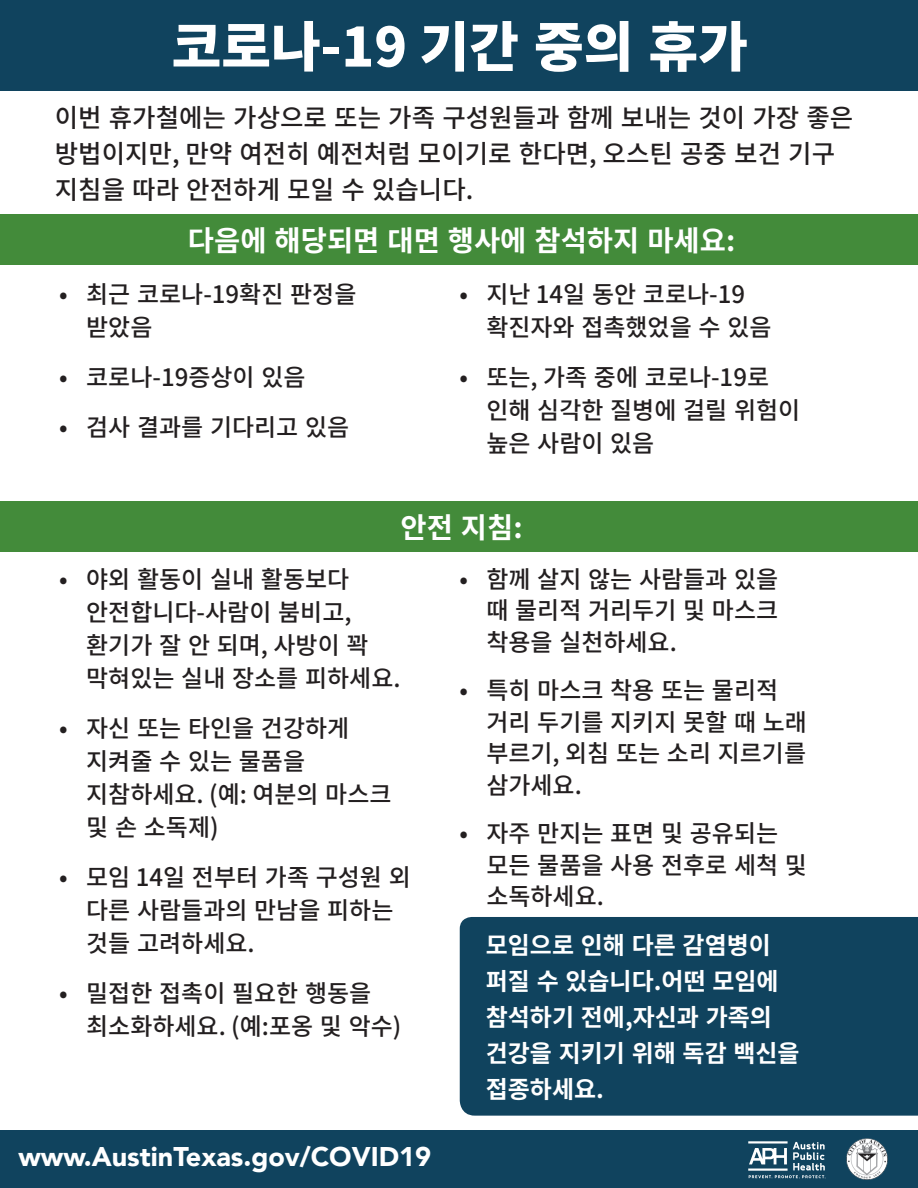
<style>
.page{position:relative;width:918px;height:1188px;background:#fff}
.page>*{position:absolute;margin:0;border:0;box-sizing:border-box;transform-origin:0 0}
.t1{font:900 54px "Noto Sans KR";color:#fff}
.t2{font:700 28.5px "Noto Sans KR";color:#fff}
.t3{font:900 27px "Avenir";color:#fff}
.t4{font:500 25.5px/36px "Noto Sans KR";color:#231f20}
.t5{font:500 24px/33px "Noto Sans KR";color:#231f20}
.t6{font:700 24px/36px "Noto Sans KR";color:#fff}
</style>
<div class="page">
<div style="left:0;top:0;width:918px;height:90px;background:#10435e"></div>
<div style="left:0;top:1130px;width:918px;height:58px;background:#10435e"></div>
<img style="left:846px;top:1138px;width:42px;height:42px">
<svg style="left:748px;top:1141px;width:77px;height:37px"></svg>
<div style="left:0;top:214px;width:918px;height:50px;background:#438b3a"></div>
<div style="left:0;top:502px;width:918px;height:50px;background:#438b3a"></div>
<div style="left:460px;top:917px;width:458px;height:199px;background:#10435e"></div>
<p class="t1" style="left:172px;top:16px;width:578px">코로나-19 기간 중의 휴가</p>
<p class="t4" style="left:55px;top:100px;width:800px">이번 휴가철에는 가상으로 또는 가족 구성원들과 함께 보내는 것이 가장 좋은 방법이지만, 만약 여전히 예전처럼 모이기로 한다면, 오스틴 공중 보건 기구 지침을 따라 안전하게 모일 수 있습니다.</p>
<p class="t2" style="left:188px;top:224px;width:549px">다음에 해당되면 대면 행사에 참석하지 마세요:</p>
<p class="t5" style="left:86px;top:278px;width:272px;text-indent:-27px">• 최근 코로나-19확진 판정을 받았음</p>
<p class="t5" style="left:59px;top:361px;width:248px">• 코로나-19증상이 있음</p>
<p class="t5" style="left:59px;top:411px;width:292px">• 검사 결과를 기다리고 있음</p>
<p class="t5" style="left:486px;top:278px;width:287px;text-indent:-27px">• 지난 14일 동안 코로나-19 확진자와 접촉했었을 수 있음</p>
<p class="t5" style="left:486px;top:361px;width:315px;text-indent:-27px">• 또는, 가족 중에 코로나-19로 인해 심각한 질병에 걸릴 위험이 높은 사람이 있음</p>
<p class="t2" style="left:401px;top:512px;width:124px">안전 지침:</p>
<p class="t5" style="left:86px;top:563px;width:316px;text-indent:-27px">• 야외 활동이 실내 활동보다 안전합니다-사람이 붐비고, 환기가 잘 안 되며, 사방이 꽉 막혀있는 실내 장소를 피하세요.</p>
<p class="t5" style="left:86px;top:712px;width:307px;text-indent:-27px">• 자신 또는 타인을 건강하게 지켜줄 수 있는 물품을 지참하세요. (예: 여분의 마스크 및 손 소독제)</p>
<p class="t5" style="left:86px;top:861px;width:326px;text-indent:-27px">• 모임 14일 전부터 가족 구성원 외 다른 사람들과의 만남을 피하는 것들 고려하세요.</p>
<p class="t5" style="left:86px;top:977px;width:317px;text-indent:-27px">• 밀접한 접촉이 필요한 행동을 최소화하세요. (예:포옹 및 악수)</p>
<p class="t3" style="left:18px;top:1134px;width:414px">www.AustinTexas.gov/COVID19</p>
<p class="t5" style="left:486px;top:563px;width:293px;line-height:31.5px;text-align:justify;text-indent:-27px">• 함께 살지 않는 사람들과 있을 때 물리적 거리두기 및 마스크 착용을 실천하세요.</p>
<p class="t5" style="left:486px;top:675px;width:322px;line-height:31.5px;text-indent:-27px">• 특히 마스크 착용 또는 물리적 거리 두기를 지키지 못할 때 노래 부르기, 외침 또는 소리 지르기를 삼가세요.</p>
<p class="t5" style="left:486px;top:818px;width:322px;line-height:31.5px;text-indent:-27px">• 자주 만지는 표면 및 공유되는 모든 물품을 사용 전후로 세척 및 소독하세요.</p>
<p class="t6" style="left:486px;top:928px;width:315px">모임으로 인해 다른 감염병이 퍼질 수 있습니다.어떤 모임에 참석하기 전에,자신과 가족의 건강을 지키기 위해 독감 백신을 접종하세요.</p>
</div>
